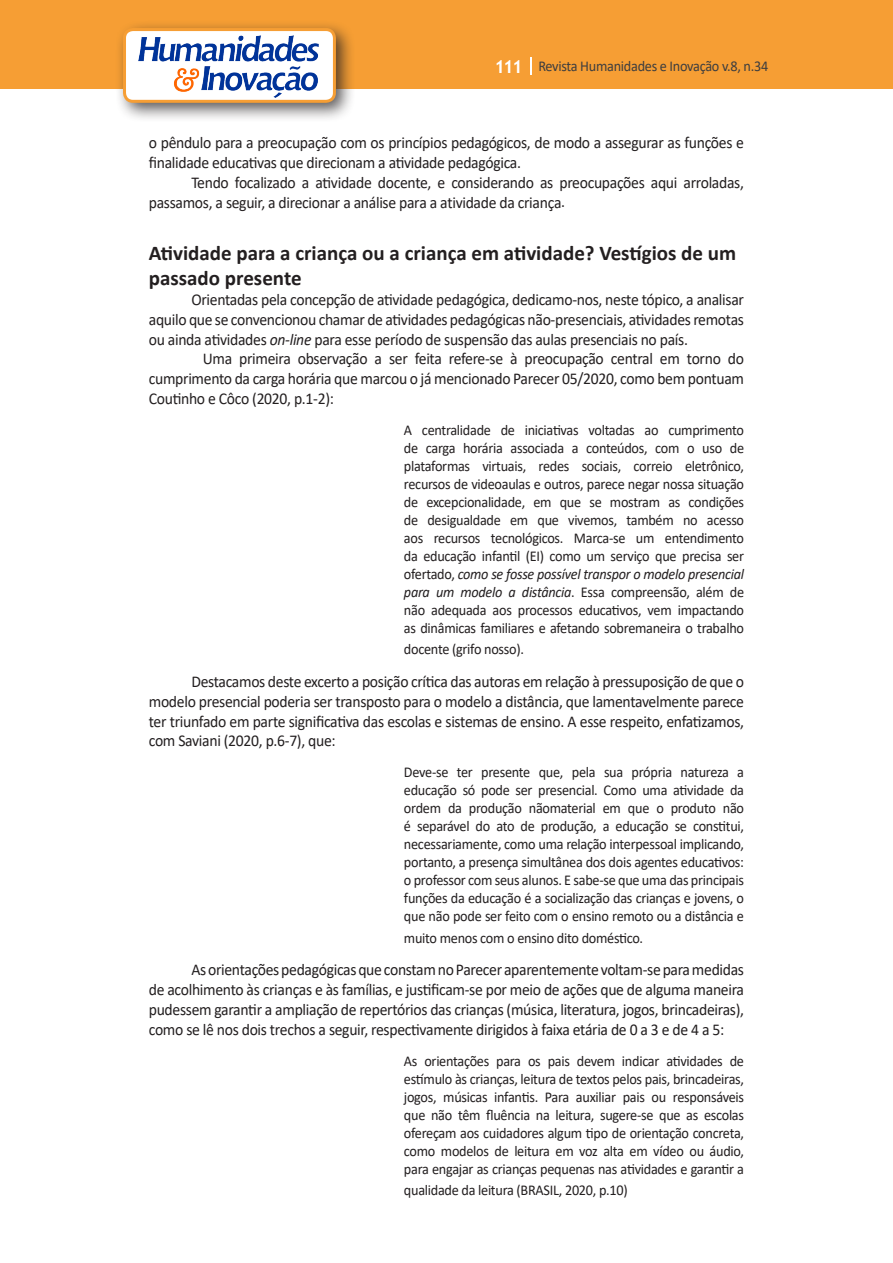
<style>
.page{position:relative;width:893px;height:1263px;background:#fff}
.page>*{position:absolute;margin:0;border:0;box-sizing:border-box;transform-origin:0 0}
.Titulo_2{font:700 21px/25.2px "Calibri";color:#231f20}
.texto{font:16.5px/19.8px "Calibri";letter-spacing:-.02em;color:#231f20;text-align:justify;scale:.95 1}
.citacao{font:15px/18px "Calibri";letter-spacing:-.02em;color:#231f20;text-align:justify;scale:.95 1}
.t1{font:15px "Calibri";letter-spacing:-.02em;color:#3e3e3f;scale:.95 1}
.s1{font-family:"Trebuchet MS";font-weight:700;font-size:18px;color:#fff}
.s2{font-style:italic}
</style>
<div class="page">
<div style="left:0;top:0;width:893px;height:88px;background:#f69e34"></div>
<svg style="left:530px;top:57px;width:2px;height:18px"></svg>
<div style="left:115px;top:20px;width:241px;height:103px;background:#231f20;opacity:.75"></div>
<div style="left:125px;top:30px;width:209px;height:71px;background:#fff;border-radius:9px"></div>
<img style="left:138px;top:35px;width:181px;height:62px">
<div style="left:123px;top:28px;width:213px;height:75px;border:3px solid #f69e34;border-radius:9px"></div>
<p class="t1" style="left:495px;top:56px;width:290px"><span class="s1">111</span> Revista Humanidades e Inovação v.8, n.34</p>
<p class="texto" style="left:149px;top:133px;width:628px">o pêndulo para a preocupação com os princípios pedagógicos, de modo a assegurar as funções e finalidade educativas que direcionam a atividade pedagógica.</p>
<p class="texto" style="left:149px;top:172px;width:628px;text-indent:43px">Tendo focalizado a atividade docente, e considerando as preocupações aqui arroladas, passamos, a seguir, a direcionar a análise para a atividade da criança.</p>
<p class="Titulo_2" style="left:149px;top:240px;width:589px">Atividade para a criança ou a criança em atividade? Vestígios de um passado presente</p>
<p class="texto" style="left:149px;top:289px;width:628px;text-indent:43px">Orientadas pela concepção de atividade pedagógica, dedicamo-nos, neste tópico, a analisar aquilo que se convencionou chamar de atividades pedagógicas não-presenciais, atividades remotas ou ainda atividades <span class="s2">on-line</span> para esse período de suspensão das aulas presenciais no país.</p>
<p class="texto" style="left:149px;top:349px;width:628px;text-indent:54px">Uma primeira observação a ser feita refere-se à preocupação central em torno do cumprimento da carga horária que marcou o já mencionado Parecer 05/2020, como bem pontuam Coutinho e Côco (2020, p.1-2):</p>
<p class="citacao" style="left:404px;top:420px;width:360px">A centralidade de iniciativas voltadas ao cumprimento de carga horária associada a conteúdos, com o uso de plataformas virtuais, redes sociais, correio eletrônico, recursos de videoaulas e outros, parece negar nossa situação de excepcionalidade, em que se mostram as condições de desigualdade em que vivemos, também no acesso aos recursos tecnológicos. Marca-se um entendimento da educação infantil (EI) como um serviço que precisa ser ofertado, <span class="s2">como se fosse possível transpor o modelo presencial para um modelo a distância</span>. Essa compreensão, além de não adequada aos processos educativos, vem impactando as dinâmicas familiares e afetando sobremaneira o trabalho</p>
<p class="citacao" style="left:404px;top:640px;width:128px">docente (grifo nosso).</p>
<p class="texto" style="left:149px;top:671px;width:628px;text-indent:43px">Destacamos deste excerto a posição crítica das autoras em relação à pressuposição de que o modelo presencial poderia ser transposto para o modelo a distância, que lamentavelmente parece ter triunfado em parte significativa das escolas e sistemas de ensino. A esse respeito, enfatizamos, com Saviani (2020, p.6-7), que:</p>
<p class="citacao" style="left:404px;top:763px;width:360px">Deve-se ter presente que, pela sua própria natureza a educação só pode ser presencial. Como uma atividade da ordem da produção nãomaterial em que o produto não é separável do ato de produção, a educação se constitui, necessariamente, como uma relação interpessoal implicando, portanto, a presença simultânea dos dois agentes educativos: o professor com seus alunos. E sabe-se que uma das principais funções da educação é a socialização das crianças e jovens, o que não pode ser feito com o ensino remoto ou a distância e</p>
<p class="citacao" style="left:404px;top:928px;width:253px">muito menos com o ensino dito doméstico.</p>
<p class="texto" style="left:149px;top:959px;width:628px;text-indent:43px">As orientações pedagógicas que constam no Parecer aparentemente voltam-se para medidas de acolhimento às crianças e às famílias, e justificam-se por meio de ações que de alguma maneira pudessem garantir a ampliação de repertórios das crianças (música, literatura, jogos, brincadeiras), como se lê nos dois trechos a seguir, respectivamente dirigidos à faixa etária de 0 a 3 e de 4 a 5:</p>
<p class="citacao" style="left:404px;top:1051px;width:360px">As orientações para os pais devem indicar atividades de estímulo às crianças, leitura de textos pelos pais, brincadeiras, jogos, músicas infantis. Para auxiliar pais ou responsáveis que não têm fluência na leitura, sugere-se que as escolas ofereçam aos cuidadores algum tipo de orientação concreta, como modelos de leitura em voz alta em vídeo ou áudio, para engajar as crianças pequenas nas atividades e garantir a</p>
<p class="citacao" style="left:404px;top:1181px;width:237px">qualidade da leitura (BRASIL, 2020, p.10)</p>
</div>
